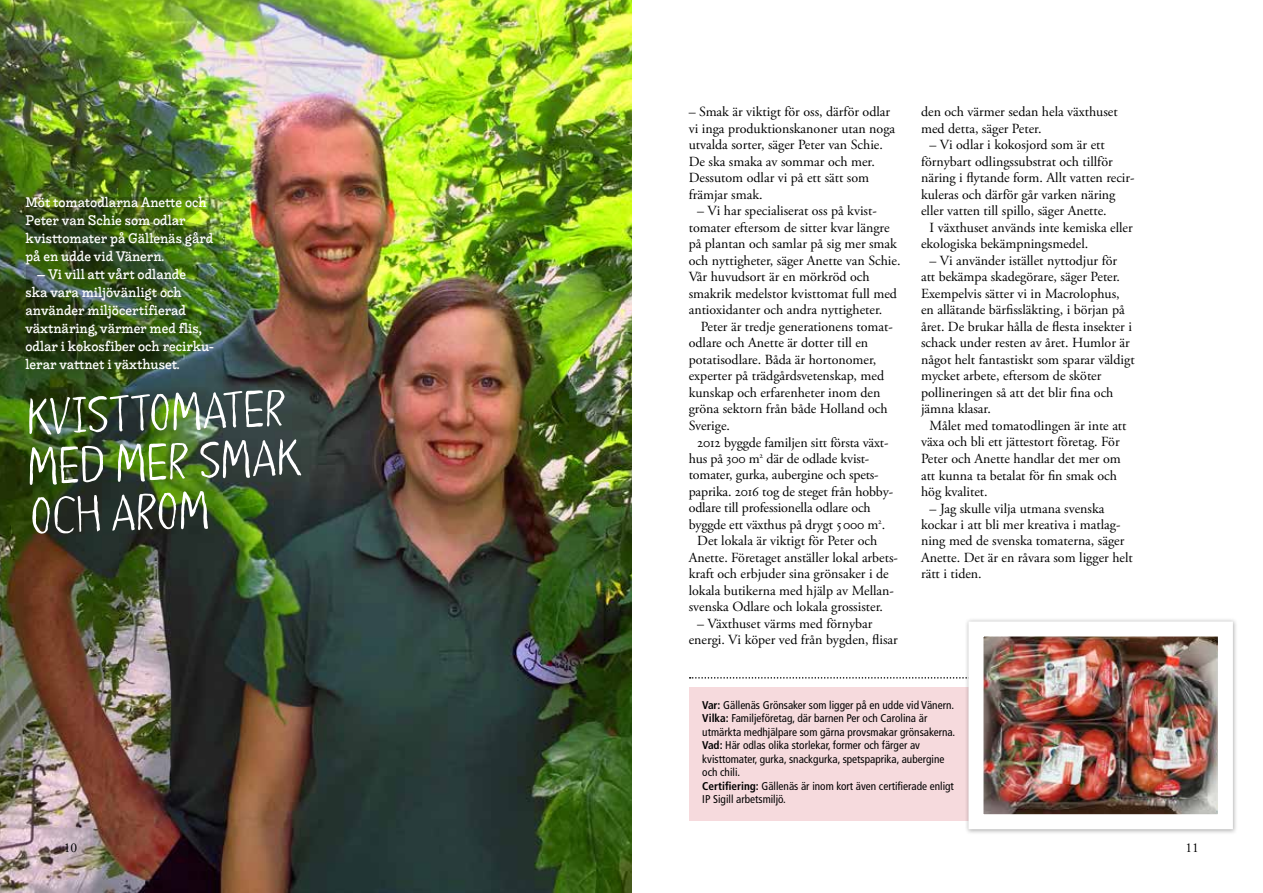
<style>
.page{position:relative;width:1263px;height:893px;background:#fff}
.page>*{position:absolute;margin:0;border:0;box-sizing:border-box;transform-origin:0 0}
.t1{font:51px/49.5px "LILIRUN";color:#fff}
.t2{font:13.95px/16.5px "Adobe Garamond Pro";color:#000}
.t3{font:500 13.5px/18px "Liebe Ruth";color:#fff}
.t4{font:13.5px "Adobe Garamond Pro";color:#000}
.t5{font:condensed 11.25px/13.5px "Frutiger LT Std";color:#000}
.s1{font-weight:700}
</style>
<div class="page">
<img style="left:0;top:0;width:631px;height:893px">
<img style="left:26px;top:197px;width:183px;height:167px">
<div style="left:689px;top:687px;width:305px;height:134px;background:#f6dadd"></div>
<svg style="left:690px;top:677px;width:274px;height:2px"></svg>
<div style="left:965px;top:618px;width:273px;height:217px;background:#000;opacity:.3"></div>
<img style="left:984px;top:637px;width:233px;height:176px">
<div style="left:968px;top:621px;width:265px;height:208px;border:15px solid #fff"></div>
<p class="t3" style="left:26px;top:193px;width:189px">Möt tomatodlarna Anette och<br>Peter van Schie som odlar kvisttomater på Gällenäs gård på en udde vid Vänern.</p>
<p class="t3" style="left:26px;top:265px;width:190px;text-indent:11px">– Vi vill att vårt odlande<br>ska vara miljövänligt och använder miljöcertifierad växtnäring, värmer med flis, odlar i kokosfiber och recirku&shy;lerar vattnet i växthuset.</p>
<h1 class="t1" style="left:25px;top:394px;width:273px;rotate:-2deg">KVISTTOMATER<br>MED MER SMAK<br>OCH AROM</h1>
<p class="t2" style="left:689px;top:104px;width:208px">– Smak är viktigt för oss, därför odlar vi inga produktionskanoner utan noga utvalda sorter, säger Peter van Schie.<br>De ska smaka av sommar och mer.<br>Dessutom odlar vi på ett sätt som främjar smak.</p>
<p class="t2" style="left:689px;top:203px;width:213px;text-indent:9px">– Vi har specialiserat oss på kvist&shy;tomater eftersom de sitter kvar längre på plantan och samlar på sig mer smak och nyttigheter, säger Anette van Schie.<br>Vår huvudsort är en mörkröd och smakrik medelstor kvisttomat full med antioxidanter och andra nyttigheter.</p>
<p class="t2" style="left:689px;top:319px;width:206px;text-indent:12px">Peter är tredje generationens tomat&shy;odlare och Anette är dotter till en potatisodlare. Båda är hortonomer, experter på trädgårdsvetenskap, med kunskap och erfarenheter inom den gröna sektorn från både Holland och<br>Sverige.</p>
<p class="t2" style="left:697px;top:434px;width:190px">2012 byggde familjen sitt första växt---</p>
<p class="t2" style="left:689px;top:451px;width:182px">hus på 300 m<sup>2</sup> där de odlade kvist-</p>
<p class="t2" style="left:689px;top:467px;width:191px">tomater, gurka, aubergine och spets-</p>
<p class="t2" style="left:689px;top:484px;width:206px">paprika. 2016 tog de steget från hobby-</p>
<p class="t2" style="left:689px;top:500px;width:183px">odlare till professionella odlare och</p>
<p class="t2" style="left:689px;top:517px;width:198px">byggde ett växthus på drygt 5000 m<sup>2</sup>.</p>
<p class="t2" style="left:697px;top:533px;width:182px">Det lokala är viktigt för Peter och</p>
<p class="t2" style="left:689px;top:550px;width:211px">Anette. Företaget anställer lokal arbets-</p>
<p class="t2" style="left:689px;top:566px;width:202px">kraft och erbjuder sina grönsaker i de</p>
<p class="t2" style="left:689px;top:583px;width:207px">lokala butikerna med hjälp av Mellan-</p>
<p class="t2" style="left:689px;top:599px;width:196px">svenska Odlare och lokala grossister.</p>
<p class="t2" style="left:689px;top:616px;width:211px;text-indent:9px">– Växthuset värms med förnybar energi. Vi köper ved från bygden, flisar</p>
<p class="t2" style="left:921px;top:104px;width:198px">den och värmer sedan hela växthuset med detta, säger Peter.</p>
<p class="t2" style="left:921px;top:137px;width:215px;text-indent:9px">– Vi odlar i kokosjord som är ett förnybart odlingssubstrat och tillför näring i flytande form. Allt vatten recir&shy;kuleras och därför går varken näring eller vatten till spillo, säger Anette.</p>
<p class="t2" style="left:921px;top:220px;width:213px;text-indent:9px">I växthuset används inte kemiska eller ekologiska bekämpningsmedel.</p>
<p class="t2" style="left:921px;top:253px;width:215px;text-indent:9px">– Vi använder istället nyttodjur för att bekämpa skadegörare, säger Peter.<br>Exempelvis sätter vi in Macrolophus, en allätande bärfissläkting, i början på året. De brukar hålla de flesta insekter i schack under resten av året. Humlor är något helt fantastiskt som sparar väldigt mycket arbete, eftersom de sköter pollineringen så att det blir fina och jämna klasar.</p>
<p class="t2" style="left:921px;top:418px;width:207px;text-indent:9px">Målet med tomatodlingen är inte att växa och bli ett jättestort företag. För<br>Peter och Anette handlar det mer om att kunna ta betalat för fin smak och hög kvalitet.</p>
<p class="t2" style="left:921px;top:500px;width:213px;text-indent:9px">– Jag skulle vilja utmana svenska kockar i att bli mer kreativa i matlag&shy;ning med de svenska tomaterna, säger<br>Anette. Det är en råvara som ligger helt rätt i tiden.</p>
<p class="t5" style="left:702px;top:698px;width:255px"><span class="s1">Var:</span> Gällenäs Grönsaker som ligger på en udde vid Vänern.<br><span class="s1">Vilka:</span> Familjeföretag, där barnen Per och Carolina är utmärkta medhjälpare som gärna provsmakar grönsakerna.<br><span class="s1">Vad:</span> Här odlas olika storlekar, former och färger av kvisttomater, gurka, snackgurka, spetspaprika, aubergine och chili.<br><span class="s1">Certifiering:</span> Gällenäs är inom kort även certifierade enligt IP Sigill arbetsmiljö.</p>
<p class="t4" style="left:64px;top:839px;width:15px">10</p>
<p class="t4" style="left:1185px;top:839px;width:15px">11</p>
</div>
